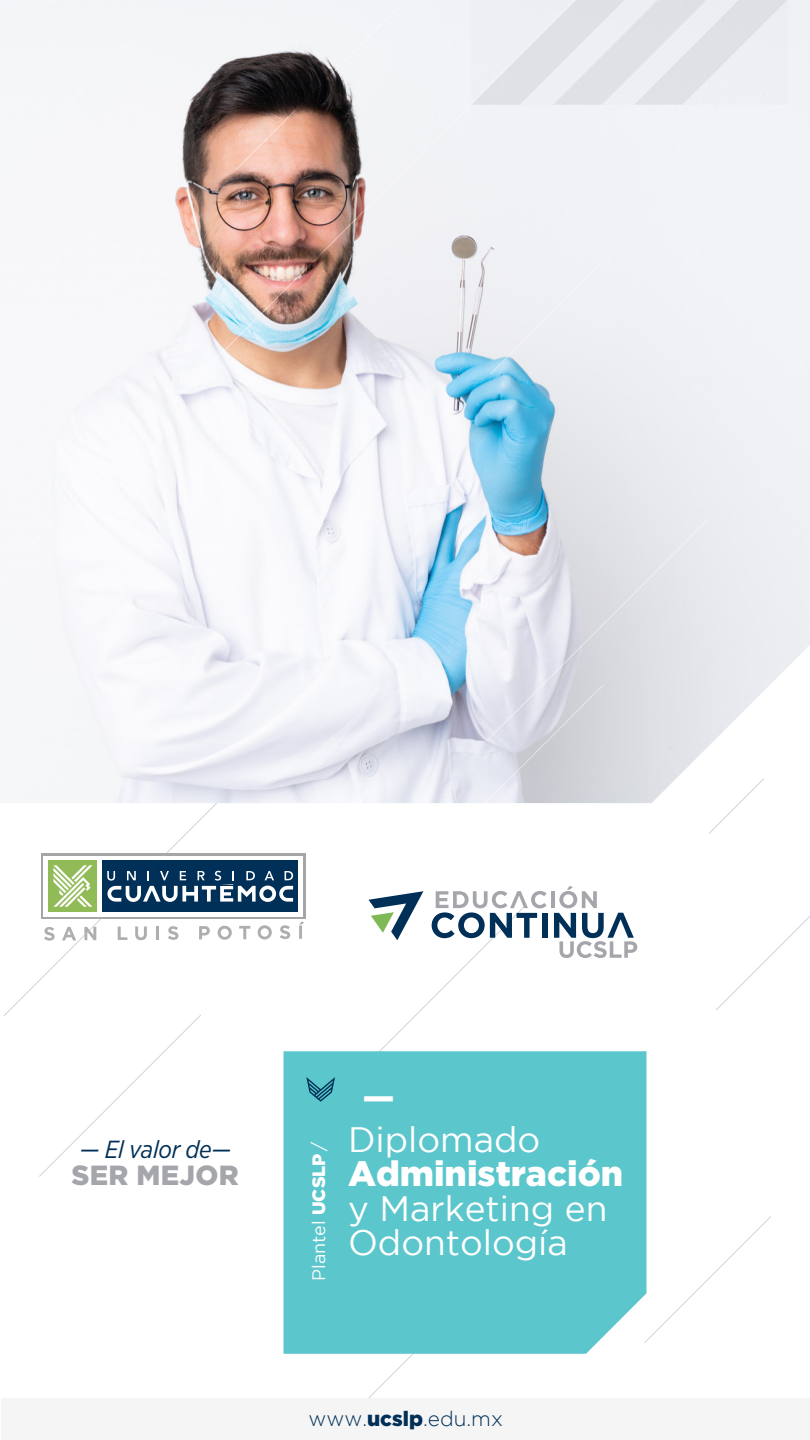
<style>
.page{position:relative;width:810px;height:1440px;background:#fff}
.page>*{position:absolute;margin:0;border:0;box-sizing:border-box;transform-origin:0 0}
.t1{font:700 36px "Gotham";color:#fff}
.t2{font:35.25px/34.5px "Gotham";color:#fff}
.t3{font:900 35.25px "Gotham";color:#fff}
.t4{font:900 27.67px "Gotham";letter-spacing:.01em;color:#a5a6ac}
.t5{font:italic 24.75px "Gotham Narrow";letter-spacing:-.01em;color:#003057}
.t6{font:300 20.77px "Gotham";color:#003057}
.t7{font:18px "Gotham";color:#fff}
.s1{font-weight:900}
</style>
<div class="page">
<img style="left:0;top:0;width:810px;height:803px">
<div style="left:41px;top:853px;width:264px;height:66px;background:linear-gradient(to bottom,#a3a5a6,#a3a5a6)"></div>
<div style="left:44px;top:856px;width:259px;height:60px;background:#fff"></div>
<div style="left:102px;top:860px;width:196px;height:52px;background:#003057"></div>
<svg style="left:239px;top:871px;width:54px;height:31px"></svg>
<svg style="left:239px;top:926px;width:11px;height:13px"></svg>
<svg style="left:258px;top:925px;width:14px;height:15px"></svg>
<svg style="left:280px;top:925px;width:10px;height:14px"></svg>
<svg style="left:299px;top:921px;width:5px;height:18px"></svg>
<svg style="left:4px;top:780px;width:235px;height:236px"></svg>
<svg style="left:39px;top:1015px;width:162px;height:162px"></svg>
<svg style="left:716px;top:916px;width:94px;height:94px"></svg>
<svg style="left:646px;top:1216px;width:125px;height:126px"></svg>
<svg style="left:709px;top:778px;width:55px;height:56px"></svg>
<div style="left:575px;top:262px;width:28px;height:112px;background:#eff0f4"></div>
<svg style="left:26px;top:0;width:549px;height:549px"></svg>
<svg style="left:382px;top:685px;width:222px;height:118px;background:#d8d9e3"></svg>
<svg style="left:486px;top:520px;width:222px;height:221px;background:#dddee4"></svg>
<hr style="left:551px;top:891px;width:4px;height:17px;background:#a5a6ac">
<svg style="left:554px;top:886px;width:83px;height:72px"></svg>
<svg style="left:368px;top:891px;width:179px;height:160px"></svg>
<svg style="left:471px;top:0;width:316px;height:105px;background:#e7e8ed"></svg>
<div style="left:284px;top:1051px;width:362px;height:303px;background:#5bc6cc"></div>
<svg style="left:306px;top:1077px;width:29px;height:25px"></svg>
<div style="left:2px;top:1398px;width:808px;height:42px;background:#f5f5f6"></div>
<p class="t5" style="left:80px;top:1134px;width:153px">— El valor de—</p>
<p class="t4" style="left:71px;top:1159px;width:169px">SER MEJOR</p>
<p class="t7" style="left:309px;top:1281px;width:141px;rotate:-90deg">Plantel <span class="s1">UCSLP</span>/</p>
<p class="t1" style="left:363px;top:1073px;width:34px">—</p>
<p class="t2" style="left:348px;top:1122px;width:194px">Diplomado</p>
<p class="t3" style="left:348px;top:1153px;width:277px">Administración</p>
<p class="t2" style="left:348px;top:1191px;width:261px">y Marketing en<br>Odontología</p>
<p class="t6" style="left:309px;top:1407px;width:196px">www.<span class="s1">ucslp</span>.edu.mx</p>
</div>
